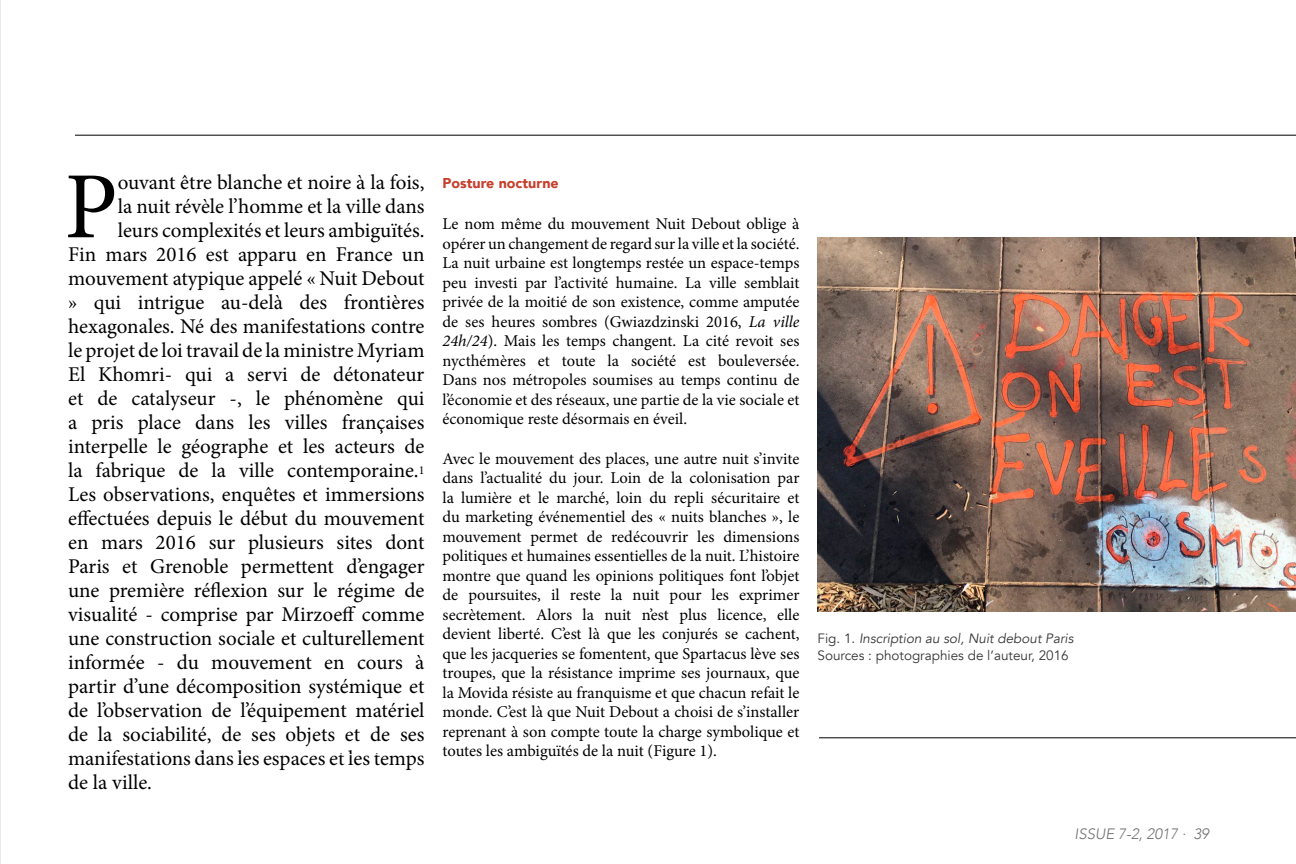
<style>
.page{position:relative;width:1296px;height:864px;background:#fff}
.page>*{position:absolute;margin:0;border:0;box-sizing:border-box;transform-origin:0 0}
.t1{font:94.8px "Minion Pro";color:#000}
.t2{font:21px "Minion Pro";color:#000}
.t3{font:16.5px/19.5px "Minion Pro";color:#000;text-align:justify}
.t4{font:italic 300 15px "Avenir";color:#727273}
.t5{font:900 14.25px "Avenir";color:#c63e2b}
.t6{font:13.5px/17.2px "Avenir";color:#363636}
.s1{font-size:12px}
.s2{font-style:italic}
</style>
<div class="page">
<img style="left:818px;top:237px;width:478px;height:374px">
<hr style="left:75px;top:135px;width:1221px;height:1px;background:#000">
<hr style="left:819px;top:738px;width:477px;height:1px;background:#000">
<hr style="left:0;top:0;width:1px;height:864px;background:#e4e4e4">
<h1 class="t1" style="left:64px;top:144px;width:55px">P</h1>
<p class="t2" style="left:118px;top:168px;width:308px">ouvant être blanche et noire à la fois,</p>
<p class="t2" style="left:118px;top:193px;width:308px">la nuit révèle l’homme et la ville dans</p>
<p class="t2" style="left:118px;top:217px;width:308px">leurs complexités et leurs ambiguïtés.</p>
<p class="t2" style="left:68px;top:241px;width:358px">Fin mars 2016 est apparu en France un</p>
<p class="t2" style="left:68px;top:265px;width:358px">mouvement atypique appelé « Nuit Debout</p>
<p class="t2" style="left:68px;top:289px;width:358px">» qui intrigue au-delà des frontières</p>
<p class="t2" style="left:68px;top:313px;width:358px">hexagonales. Né des manifestations contre</p>
<p class="t2" style="left:68px;top:337px;width:358px">le projet de loi travail de la ministre Myriam</p>
<p class="t2" style="left:68px;top:361px;width:358px">El Khomri- qui a servi de détonateur</p>
<p class="t2" style="left:68px;top:385px;width:358px">et de catalyseur -, le phénomène qui</p>
<p class="t2" style="left:68px;top:409px;width:358px">a pris place dans les villes françaises</p>
<p class="t2" style="left:68px;top:433px;width:358px">interpelle le géographe et les acteurs de</p>
<p class="t2" style="left:68px;top:457px;width:358px">la fabrique de la ville contemporaine.<span class="s1">1</span></p>
<p class="t2" style="left:68px;top:481px;width:358px">Les observations, enquêtes et immersions</p>
<p class="t2" style="left:68px;top:505px;width:358px">effectuées depuis le début du mouvement</p>
<p class="t2" style="left:68px;top:529px;width:358px">en mars 2016 sur plusieurs sites dont</p>
<p class="t2" style="left:68px;top:553px;width:358px">Paris et Grenoble permettent d’engager</p>
<p class="t2" style="left:68px;top:577px;width:358px">une première réflexion sur le régime de</p>
<p class="t2" style="left:68px;top:601px;width:358px">visualité - comprise par Mirzoeff comme</p>
<p class="t2" style="left:68px;top:625px;width:358px">une construction sociale et culturellement</p>
<p class="t2" style="left:68px;top:649px;width:358px">informée - du mouvement en cours à</p>
<p class="t2" style="left:68px;top:673px;width:358px">partir d’une décomposition systémique et</p>
<p class="t2" style="left:68px;top:697px;width:358px">de l’observation de l’équipement matériel</p>
<p class="t2" style="left:68px;top:721px;width:358px">de la sociabilité, de ses objets et de ses</p>
<p class="t2" style="left:68px;top:745px;width:358px">manifestations dans les espaces et les temps</p>
<p class="t2" style="left:68px;top:769px;width:85px">de la ville.</p>
<p class="t5" style="left:442px;top:171px;width:118px">Posture nocturne</p>
<p class="t3" style="left:442px;top:214px;width:359px">Le nom même du mouvement Nuit Debout oblige à opérer un changement de regard sur la ville et la société.<br>La nuit urbaine est longtemps restée un espace-temps peu investi par l’activité humaine. La ville semblait privée de la moitié de son existence, comme amputée de ses heures sombres (Gwiazdzinski 2016, <span class="s2">La ville 24h/24</span>). Mais les temps changent. La cité revoit ses nycthémères et toute la société est bouleversée.<br>Dans nos métropoles soumises au temps continu de l’économie et des réseaux, une partie de la vie sociale et économique reste désormais en éveil.</p>
<p class="t3" style="left:442px;top:449px;width:359px">Avec le mouvement des places, une autre nuit s’invite dans l’actualité du jour. Loin de la colonisation par la lumière et le marché, loin du repli sécuritaire et du marketing événementiel des « nuits blanches », le mouvement permet de redécouvrir les dimensions politiques et humaines essentielles de la nuit. L’histoire montre que quand les opinions politiques font l’objet de poursuites, il reste la nuit pour les exprimer secrètement. Alors la nuit n’est plus licence, elle devient liberté. C’est là que les conjurés se cachent, que les jacqueries se fomentent, que Spartacus lève ses troupes, que la résistance imprime ses journaux, que la Movida résiste au franquisme et que chacun refait le monde. C’est là que Nuit Debout a choisi de s’installer reprenant à son compte toute la charge symbolique et toutes les ambiguïtés de la nuit (Figure 1).</p>
<p class="t6" style="left:818px;top:630px;width:258px">Fig. 1. <span class="s2">Inscription au sol, Nuit debout Paris<br></span>Sources : photographies de l’auteur, 2016</p>
<p class="t4" style="left:1075px;top:824px;width:136px">ISSUE 7-2, 2017 · 39</p>
</div>
